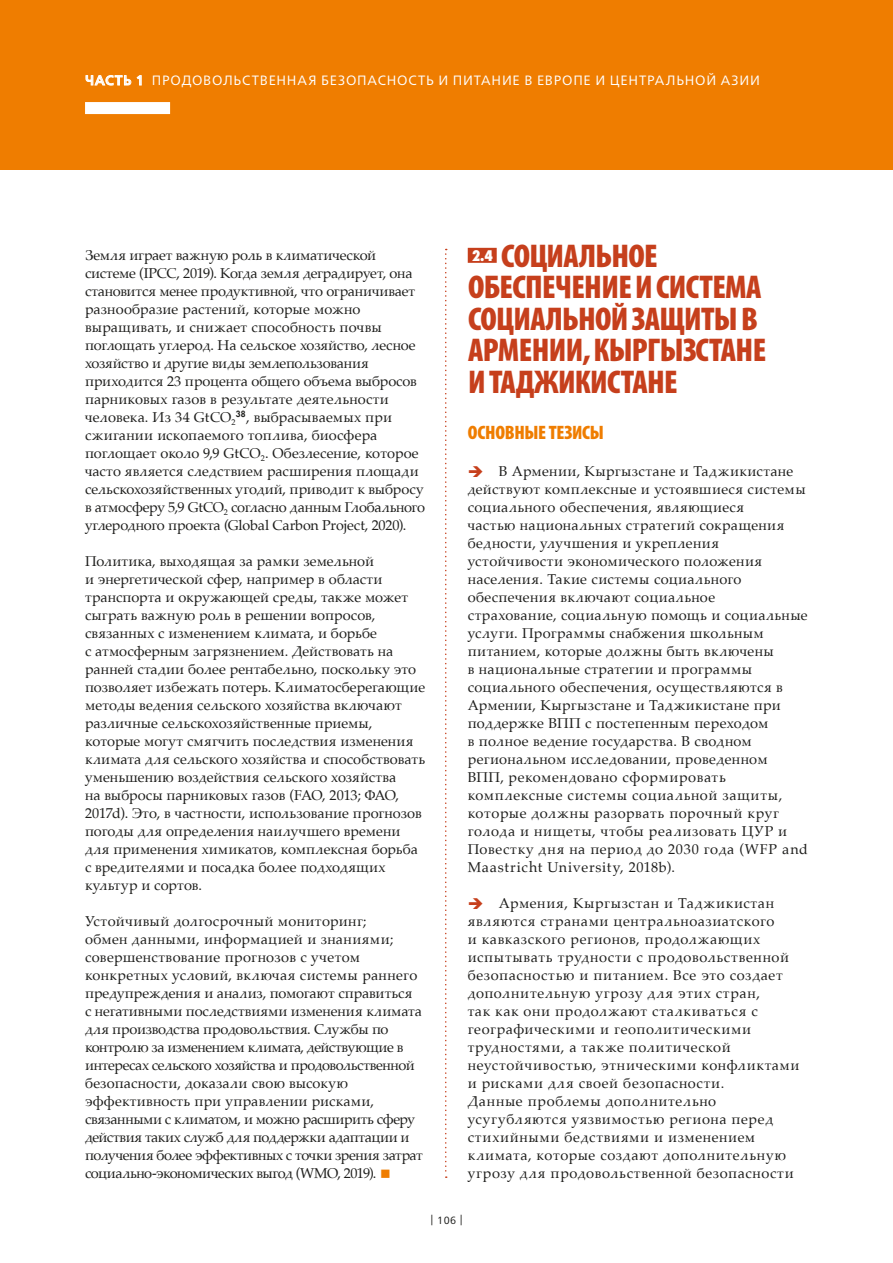
<style>
.page{position:relative;width:893px;height:1263px;background:#fff}
.page>*{position:absolute;margin:0;border:0;box-sizing:border-box;transform-origin:0 0}
.t1{font:900 condensed 33px/31.5px "Myriad Pro";letter-spacing:-.02em;color:#c63f1c}
.t2{font:900 condensed 19.5px "Myriad Pro";letter-spacing:-.015em;color:#ef7d00}
.t3{font:14.25px/18px "Palatino";letter-spacing:.015em;color:#1d1d1b}
.t4{font:14.25px/18px "Palatino";letter-spacing:-.005em;color:#1d1d1b}
.t5{font:14.25px/18px "Palatino";letter-spacing:-.01em;color:#1d1d1b}
.t6{font:14.25px/18px "Palatino";letter-spacing:.045em;color:#1d1d1b}
.t7{font:800 condensed 14.25px "Futura";color:#fff}
.t8{font:13.5px "Frutiger Neue LTCYR";letter-spacing:.055em;color:#fff}
.t9{font:10.5px "Frutiger Neue LTCYR";color:#1d1d1b}
.s1{font-weight:500}
.s2{color:#ef7d00}
.s3{color:#c63f1c}
</style>
<div class="page">
<div style="left:0;top:0;width:893px;height:170px;background:#ef7d00"></div>
<div style="left:85px;top:102px;width:85px;height:12px;background:#fff"></div>
<svg style="left:445px;top:249px;width:2px;height:929px"></svg>
<div style="left:468px;top:248px;width:29px;height:15px;background:#c63f1c"></div>
<p class="t8" style="left:85px;top:72px;width:676px"><span class="s1">ЧАСТЬ 1</span> ПРОДОВОЛЬСТВЕННАЯ БЕЗОПАСНОСТЬ И ПИТАНИЕ В ЕВРОПЕ И ЦЕНТРАЛЬНОЙ АЗИИ</p>
<p class="t4" style="left:85px;top:246px;width:342px">Земля играет важную роль в климатической системе (IPCC, 2019). Когда земля деградирует, она становится менее продуктивной, что ограничивает разнообразие растений, которые можно выращивать, и снижает способность почвы поглощать углерод. На сельское хозяйство, лесное хозяйство и другие виды землепользования приходится 23 процента общего объема выбросов парниковых газов в результате деятельности человека. Из 34 GtCO<sub>2</sub><sup>38</sup>, выбрасываемых при сжигании ископаемого топлива, биосфера поглощает около 9,9 GtCO<sub>2</sub>. Обезлесение, которое часто является следствием расширения площади сельскохозяйственных угодий, приводит к выбросу в атмосферу 5,9 GtCO<sub>2</sub> согласно данным Глобального углеродного проекта (Global Carbon Project, 2020).</p>
<p class="t3" style="left:85px;top:552px;width:342px">Политика, выходящая за рамки земельной<br>и энергетической сфер, например в области транспорта и окружающей среды, также может сыграть важную роль в решении вопросов, связанных с изменением климата, и борьбе<br>с атмосферным загрязнением. Действовать на ранней стадии более рентабельно, поскольку это позволяет избежать потерь. Климатосберегающие методы ведения сельского хозяйства включают различные сельскохозяйственные приемы, которые могут смягчить последствия изменения климата для сельского хозяйства и способствовать уменьшению воздействия сельского хозяйства<br>на выбросы парниковых газов (FAO, 2013; ФАО, 2017d). Это, в частности, использование прогнозов погоды для определения наилучшего времени для применения химикатов, комплексная борьба с вредителями и посадка более подходящих культур и сортов.</p>
<p class="t5" style="left:85px;top:912px;width:339px">Устойчивый долгосрочный мониторинг;<br>обмен данными, информацией и знаниями; совершенствование прогнозов с учетом конкретных условий, включая системы раннего предупреждения и анализ, помогают справиться<br>с негативными последствиями изменения климата для производства продовольствия. Службы по контролю за изменением климата, действующие в интересах сельского хозяйства и продовольственной безопасности, доказали свою высокую эффективность при управлении рисками, связанными с климатом, и можно расширить сферу действия таких служб для поддержки адаптации и получения более эффективных с точки зрения затрат социально-экономических выгод (WMO, 2019). <span class="s2">■</span></p>
<h1 class="t1" style="left:468px;top:240px;width:300px;text-indent:33px">СОЦИАЛЬНОЕ<br>ОБЕСПЕЧЕНИЕ И СИСТЕМА<br>СОЦИАЛЬНОЙ ЗАЩИТЫ В<br>АРМЕНИИ, КЫРГЫЗСТАНЕ<br>И ТАДЖИКИСТАНЕ</h1>
<h2 class="t2" style="left:468px;top:421px;width:137px">ОСНОВНЫЕ ТЕЗИСЫ</h2>
<p class="t3" style="left:468px;top:462px;width:342px"><span class="s3">➔</span> В Армении, Кыргызстане и Таджикистане действуют комплексные и устоявшиеся системы социального обеспечения, являющиеся<br>частью национальных стратегий сокращения бедности, улучшения и укрепления устойчивости экономического положения населения. Такие системы социального обеспечения включают социальное<br>страхование, социальную помощь и социальные услуги. Программы снабжения школьным питанием, которые должны быть включены<br>в национальные стратегии и программы социального обеспечения, осуществляются в Армении, Кыргызстане и Таджикистане при поддержке ВПП с постепенным переходом<br>в полное ведение государства. В сводном региональном исследовании, проведенном<br>ВПП, рекомендовано сформировать комплексные системы социальной защиты, которые должны разорвать порочный круг голода и нищеты, чтобы реализовать ЦУР и Повестку дня на период до 2030 года (WFP and Maastricht University, 2018b).</p>
<p class="t6" style="left:468px;top:894px;width:333px"><span class="s3">➔</span> Армения, Кыргызстан и Таджикистан являются странами центральноазиатского<br>и кавказского регионов, продолжающих испытывать трудности с продовольственной безопасностью и питанием. Все это создает дополнительную угрозу для этих стран,<br>так как они продолжают сталкиваться с географическими и геополитическими трудностями, а также политической неустойчивостью, этническими конфликтами и рисками для своей безопасности.<br>Данные проблемы дополнительно усугубляются уязвимостью региона перед стихийными бедствиями и изменением климата, которые создают дополнительную угрозу для продовольственной безопасности</p>
<p class="t7" style="left:472px;top:246px;width:23px">2.4</p>
<p class="t9" style="left:431px;top:1214px;width:34px">| 106 |</p>
</div>
